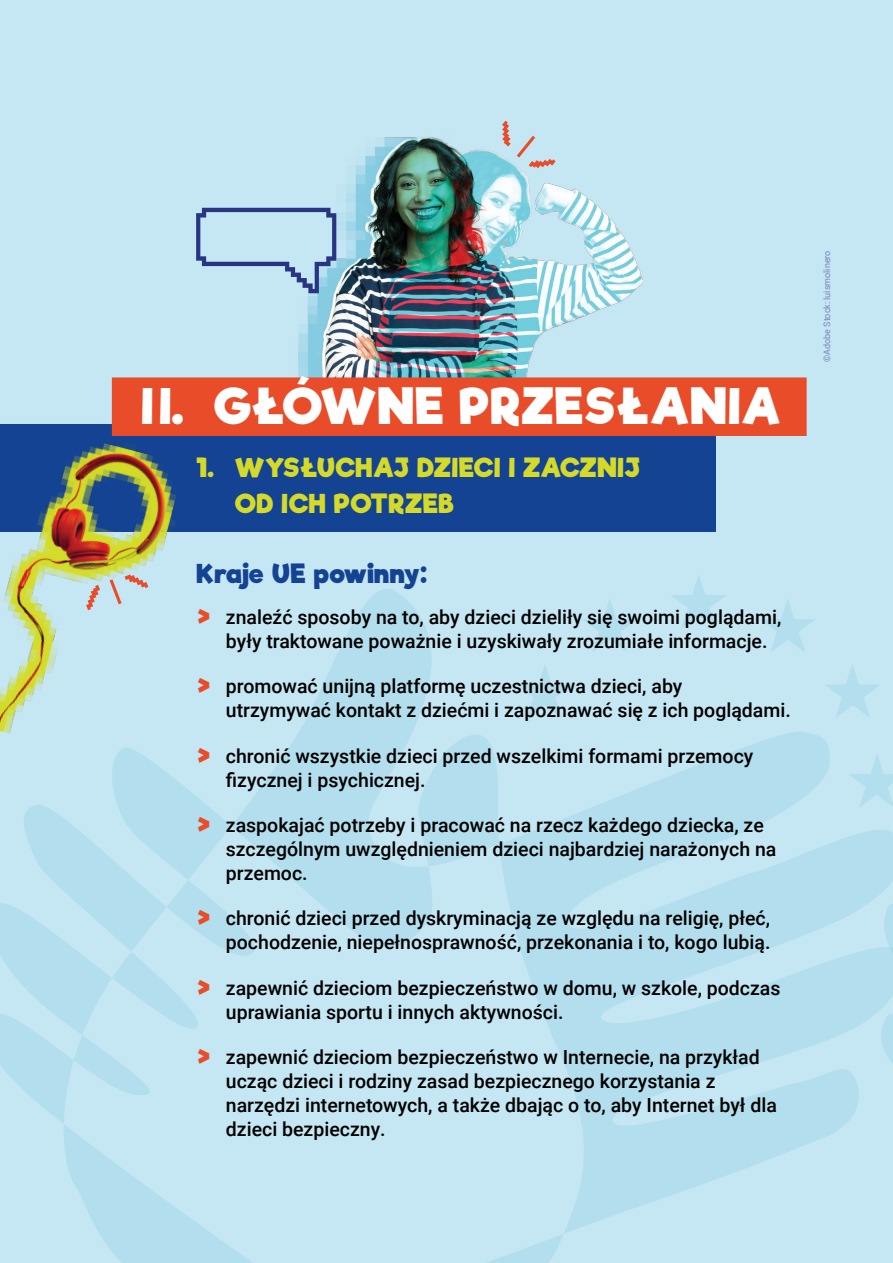
<style>
.page{position:relative;width:893px;height:1263px;background:#c5e6f3}
.page>*{position:absolute;margin:0;border:0;box-sizing:border-box;transform-origin:0 0}
.t1{font:700 48px "Riffic";color:#fff}
.t2{font:700 25.5px/36px "Riffic";color:#d5da2a}
.t3{font:700 25.5px "Riffic";letter-spacing:-.02em;color:#134392}
.t4{font:500 19.5px/24px "Roboto";color:#000}
.image_copyright{font:9px "Roboto";color:#7883bd}
.s1{font-family:"Riffic";font-weight:700;font-size:27px;color:#e94c28}
</style>
<div class="page">
<svg style="left:302px;top:589px;width:130px;height:138px;fill:#b2deed"></svg>
<svg style="left:564px;top:808px;width:329px;height:425px;fill:#b2deed"></svg>
<svg style="left:0;top:727px;width:564px;height:536px"></svg>
<svg style="left:516px;top:575px;width:377px;height:233px"></svg>
<svg style="left:875px;top:883px;width:18px;height:241px"></svg>
<div style="left:0;top:424px;width:715px;height:107px;background:#134392"></div>
<img style="left:294px;top:135px;width:349px;height:242px">
<div style="left:112px;top:377px;width:695px;height:59px;background:#e94c28"></div>
<svg style="left:196px;top:208px;width:140px;height:85px"></svg>
<svg style="left:502px;top:121px;width:9px;height:25px"></svg>
<svg style="left:517px;top:136px;width:39px;height:32px"></svg>
<img style="left:0;top:414px;width:217px;height:353px">
<p class="t1" style="left:141px;top:377px;width:642px">II. GŁÓWNE PRZESŁANIA</p>
<p class="t2" style="left:234px;top:450px;width:407px;text-indent:-38px">1. WYSŁUCHAJ DZIECI I ZACZNIJ<br>OD ICH POTRZEB</p>
<p class="t3" style="left:196px;top:558px;width:233px">Kraje UE powinny:</p>
<p class="t4" style="left:226px;top:604px;width:557px;text-indent:-30px"><span class="s1">&gt;</span> znaleźć sposoby na to, aby dzieci dzieliły się swoimi poglądami, były traktowane poważnie i uzyskiwały zrozumiałe informacje.</p>
<p class="t4" style="left:226px;top:674px;width:566px;text-indent:-30px"><span class="s1">&gt;</span> promować unijną platformę uczestnictwa dzieci, aby utrzymywać kontakt z dziećmi i zapoznawać się z ich poglądami.</p>
<p class="t4" style="left:226px;top:743px;width:529px;text-indent:-30px"><span class="s1">&gt;</span> chronić wszystkie dzieci przed wszelkimi formami przemocy fizycznej i psychicznej.</p>
<p class="t4" style="left:226px;top:812px;width:552px;text-indent:-30px"><span class="s1">&gt;</span> zaspokajać potrzeby i pracować na rzecz każdego dziecka, ze szczególnym uwzględnieniem dzieci najbardziej narażonych na przemoc.</p>
<p class="t4" style="left:196px;top:905px;width:576px;text-align:right"><span class="s1">&gt;</span> chronić dzieci przed dyskryminacją ze względu na religię, płeć, pochodzenie, niepełnosprawność, przekonania i to, kogo lubią.</p>
<p class="t4" style="left:226px;top:975px;width:556px;text-indent:-30px"><span class="s1">&gt;</span> zapewnić dzieciom bezpieczeństwo w domu, w szkole, podczas uprawiania sportu i innych aktywności.</p>
<p class="t4" style="left:226px;top:1044px;width:552px;text-indent:-30px"><span class="s1">&gt;</span> zapewnić dzieciom bezpieczeństwo w Internecie, na przykład ucząc dzieci i rodziny zasad bezpiecznego korzystania z narzędzi internetowych, a także dbając o to, aby Internet był dla dzieci bezpieczny.</p>
<p class="image_copyright" style="left:821px;top:362px;width:113px;rotate:-90deg">©Adobe Stock: luismolinero</p>
</div>
